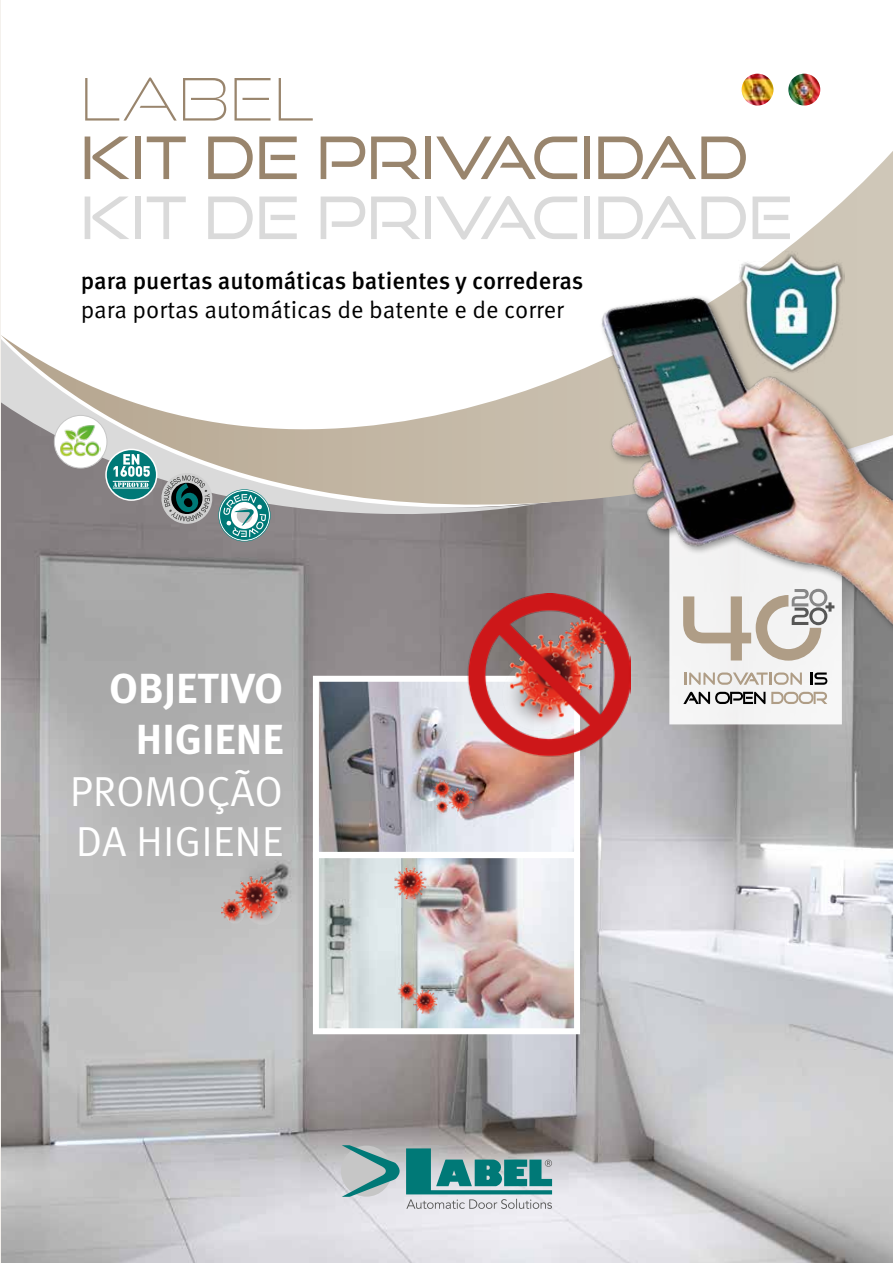
<style>
.page{position:relative;width:893px;height:1263px;background:#fff}
.page>*{position:absolute;margin:0;border:0;box-sizing:border-box;transform-origin:0 0}
.t1{font:58.5px "Good Times Bk";color:#dadada}
.t2{font:58.5px "Good Times Bk";color:#99856d}
.t3{font:58.5px "Good Times El";color:#99856d}
.t4{font:42px/50.4px "Meta Pro";color:#fff}
.t5{font:700 42px/50.4px "Meta Pro";color:#fff;text-align:right}
.t6{font:500 24px "Meta Pro";color:#000}
.t7{font:24px "Meta Pro";color:#000}
</style>
<div class="page">
<img style="left:1px;top:616px;width:892px;height:647px">
<div style="left:669px;top:649px;width:173px;height:75px;background:#f5f5f5"></div>
<svg style="left:683px;top:649px;width:151px;height:12px"></svg>
<svg style="left:684px;top:672px;width:118px;height:13px"></svg>
<svg style="left:810px;top:672px;width:17px;height:13px"></svg>
<svg style="left:683px;top:692px;width:82px;height:12px"></svg>
<svg style="left:771px;top:692px;width:56px;height:12px"></svg>
<svg style="left:1px;top:151px;width:892px;height:465px"></svg>
<svg style="left:1px;top:338px;width:537px;height:224px"></svg>
<svg style="left:105px;top:449px;width:52px;height:52px"></svg>
<div style="left:107px;top:450px;width:49px;height:49px;background:#007977;border-radius:50%"></div>
<hr style="left:113px;top:488px;width:36px;height:1px;background:#fff">
<svg style="left:113px;top:454px;width:37px;height:33px"></svg>
<div style="left:54px;top:415px;width:53px;height:53px;background:#fff;border-radius:50%"></div>
<div style="left:54px;top:415px;width:53px;height:53px;border:1px solid #c6c6c6;border-radius:50%"></div>
<img style="left:58px;top:424px;width:43px;height:33px">
<svg style="left:161px;top:472px;width:110px;height:69px;background:#8aa1a0"></svg>
<svg style="left:342px;top:1145px;width:58px;height:52px;background:#95b3b4"></svg>
<svg style="left:406px;top:1148px;width:146px;height:61px;background:#71a6a6"></svg>
<img style="left:738px;top:252px;width:106px;height:19px">
<svg style="left:310px;top:1016px;width:273px;height:21px"></svg>
<hr style="left:0;top:0;width:1px;height:1263px;background:#f4f1ed">
<div style="left:599px;top:295px;width:294px;height:354px;background:#000;opacity:.4"></div>
<img style="left:552px;top:271px;width:341px;height:365px">
<img style="left:742px;top:74px;width:31px;height:32px;border-radius:16px">
<img style="left:788px;top:74px;width:32px;height:32px;border-radius:16px">
<img style="left:222px;top:593px;width:408px;height:423px">
<svg style="left:82px;top:275px;width:45px;height:20px"></svg>
<svg style="left:134px;top:272px;width:78px;height:23px"></svg>
<svg style="left:218px;top:270px;width:128px;height:20px"></svg>
<svg style="left:352px;top:270px;width:231px;height:25px"></svg>
<h1 class="t3" style="left:81px;top:64px;width:236px">LABEL</h1>
<h1 class="t2" style="left:81px;top:122px;width:669px">KIT DE PRIVACIDAD</h1>
<h1 class="t1" style="left:81px;top:182px;width:714px">KIT DE PRIVACIDADE</h1>
<p class="t6" style="left:81px;top:262px;width:504px">para puertas automáticas batientes y correderas</p>
<p class="t7" style="left:81px;top:292px;width:485px">para portas automáticas de batente e de correr</p>
<h2 class="t5" style="left:109px;top:661px;width:176px">OBJETIVO<br>HIGIENE</h2>
<h2 class="t4" style="left:70px;top:763px;width:215px">PROMOÇÃO<br>DA HIGIENE</h2>
</div>
